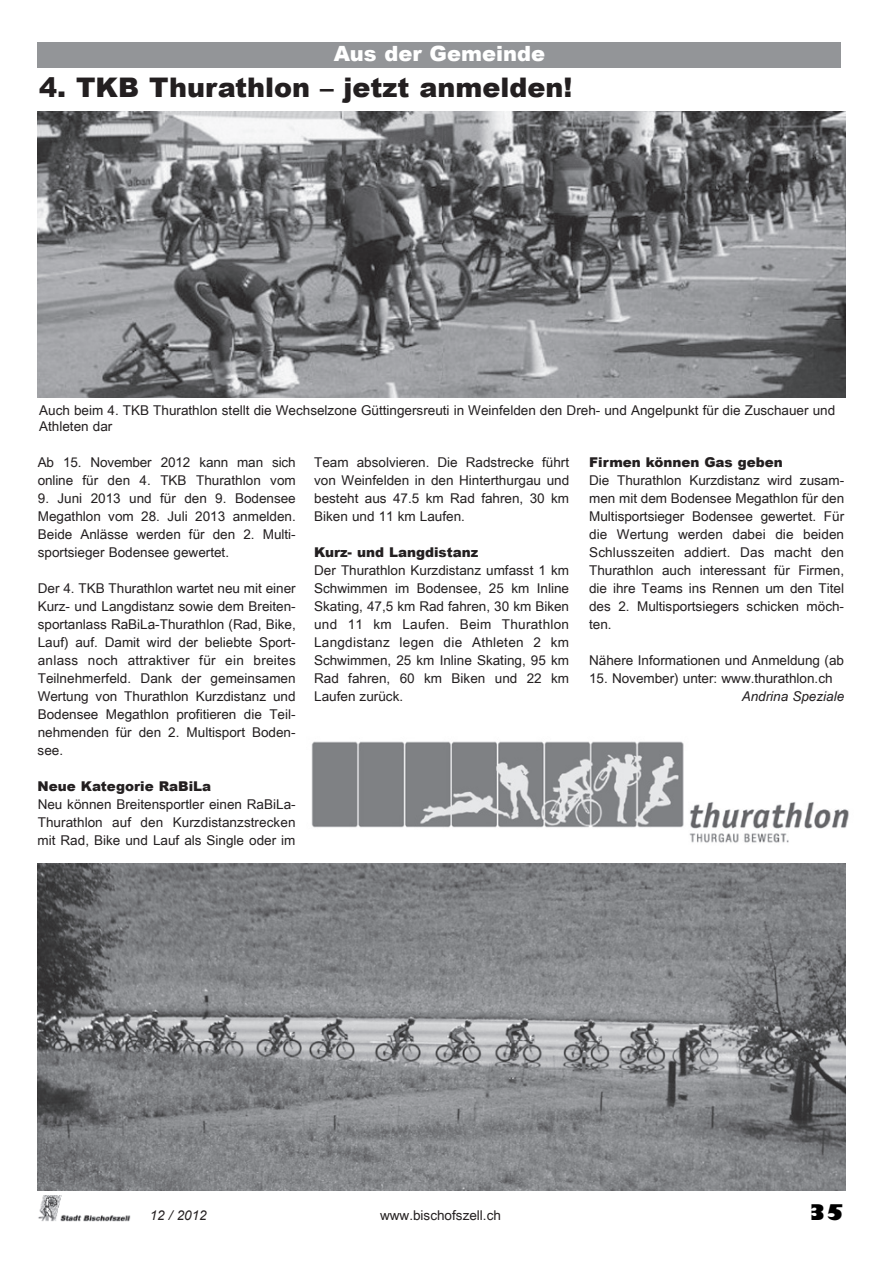
<style>
.page{position:relative;width:893px;height:1263px;background:#fff}
.page>*{position:absolute;margin:0;border:0;box-sizing:border-box;transform-origin:0 0}
.t1{font:900 27px "Arial";color:#231f20}
.t2{font:900 21px "Arial";color:#fff}
.t3{font:800 21px "Gill Sans";color:#000}
.t4{font:13.5px/18px "Arial";color:#231f20;text-align:justify}
.t5{font:900 13.5px "Arial";color:#231f20}
.t6{font:italic 13.5px "Arial";color:#231f20}
.t7{font:italic 13.5px "Arial";color:#231f20}
</style>
<div class="page">
<img style="left:38px;top:1195px;width:93px;height:27px">
<div style="left:38px;top:42px;width:803px;height:25px;background:#939598"></div>
<img style="left:38px;top:112px;width:808px;height:286px">
<img style="left:38px;top:864px;width:808px;height:326px">
<img style="left:311px;top:741px;width:538px;height:102px">
<h2 class="t2" style="left:334px;top:38px;width:213px">Aus der Gemeinde</h2>
<h1 class="t1" style="left:39px;top:67px;width:535px">4. TKB Thurathlon – jetzt anmelden!</h1>
<p class="t4" style="left:39px;top:401px;width:797px;line-height:16.5px">Auch beim 4. TKB Thurathlon stellt die Wechselzone Güttingersreuti in Weinfelden den Dreh- und Angelpunkt für die Zuschauer und<br>Athleten dar</p>
<p class="t4" style="left:38px;top:454px;width:260px">Ab 15. November 2012 kann man sich online für den 4. TKB Thurathlon vom</p>
<p class="t4" style="left:38px;top:490px;width:259px">9. Juni 2013 und für den 9. Bodensee Megathlon vom 28. Juli 2013 anmelden.<br>Beide Anlässe werden für den 2. Multi&shy;sportsieger Bodensee gewertet.</p>
<p class="t4" style="left:38px;top:580px;width:260px">Der 4. TKB Thurathlon wartet neu mit einer Kurz- und Langdistanz sowie dem Breiten&shy;sportanlass RaBiLa-Thurathlon (Rad, Bike, Lauf) auf. Damit wird der beliebte Sport&shy;anlass noch attraktiver für ein breites Teilnehmerfeld. Dank der gemeinsamen Wertung von Thurathlon Kurzdistanz und Bodensee Megathlon profitieren die Teil&shy;nehmenden für den 2. Multisport Boden&shy;see.</p>
<p class="t5" style="left:38px;top:777px;width:175px">Neue Kategorie RaBiLa</p>
<p class="t4" style="left:38px;top:796px;width:260px">Neu können Breitensportler einen RaBiLa-Thurathlon auf den Kurzdistanzstrecken mit Rad, Bike und Lauf als Single oder im</p>
<p class="t4" style="left:314px;top:454px;width:256px">Team absolvieren. Die Radstrecke führt von Weinfelden in den Hinterthurgau und besteht aus 47.5 km Rad fahren, 30 km Biken und 11 km Laufen.</p>
<p class="t5" style="left:314px;top:543px;width:166px">Kurz- und Langdistanz</p>
<p class="t4" style="left:314px;top:562px;width:257px">Der Thurathlon Kurzdistanz umfasst 1 km Schwimmen im Bodensee, 25 km Inline Skating, 47,5 km Rad fahren, 30 km Biken und 11 km Laufen. Beim Thurathlon Langdistanz legen die Athleten 2 km Schwimmen, 25 km Inline Skating, 95 km Rad fahren, 60 km Biken und 22 km Laufen zurück.</p>
<p class="t5" style="left:589px;top:453px;width:195px">Firmen können Gas geben</p>
<p class="t4" style="left:589px;top:472px;width:257px">Die Thurathlon Kurzdistanz wird zusam&shy;men mit dem Bodensee Megathlon für den Multisportsieger Bodensee gewertet. Für die Wertung werden dabei die beiden Schlusszeiten addiert. Das macht den Thurathlon auch interessant für Firmen, die ihre Teams ins Rennen um den Titel des 2. Multisportsiegers schicken möch&shy;ten.</p>
<p class="t4" style="left:589px;top:652px;width:256px">Nähere Informationen und Anmeldung (ab</p>
<p class="t4" style="left:589px;top:670px;width:245px">15. November) unter: www.thurathlon.ch</p>
<p class="t6" style="left:742px;top:689px;width:104px">Andrina Speziale</p>
<p class="t7" style="left:150px;top:1206px;width:59px">12 / 2012</p>
<p class="t4" style="left:380px;top:1206px;width:122px">www.bischofszell.ch</p>
<h2 class="t3" style="left:808px;top:1199px;width:37px">35</h2>
</div>
